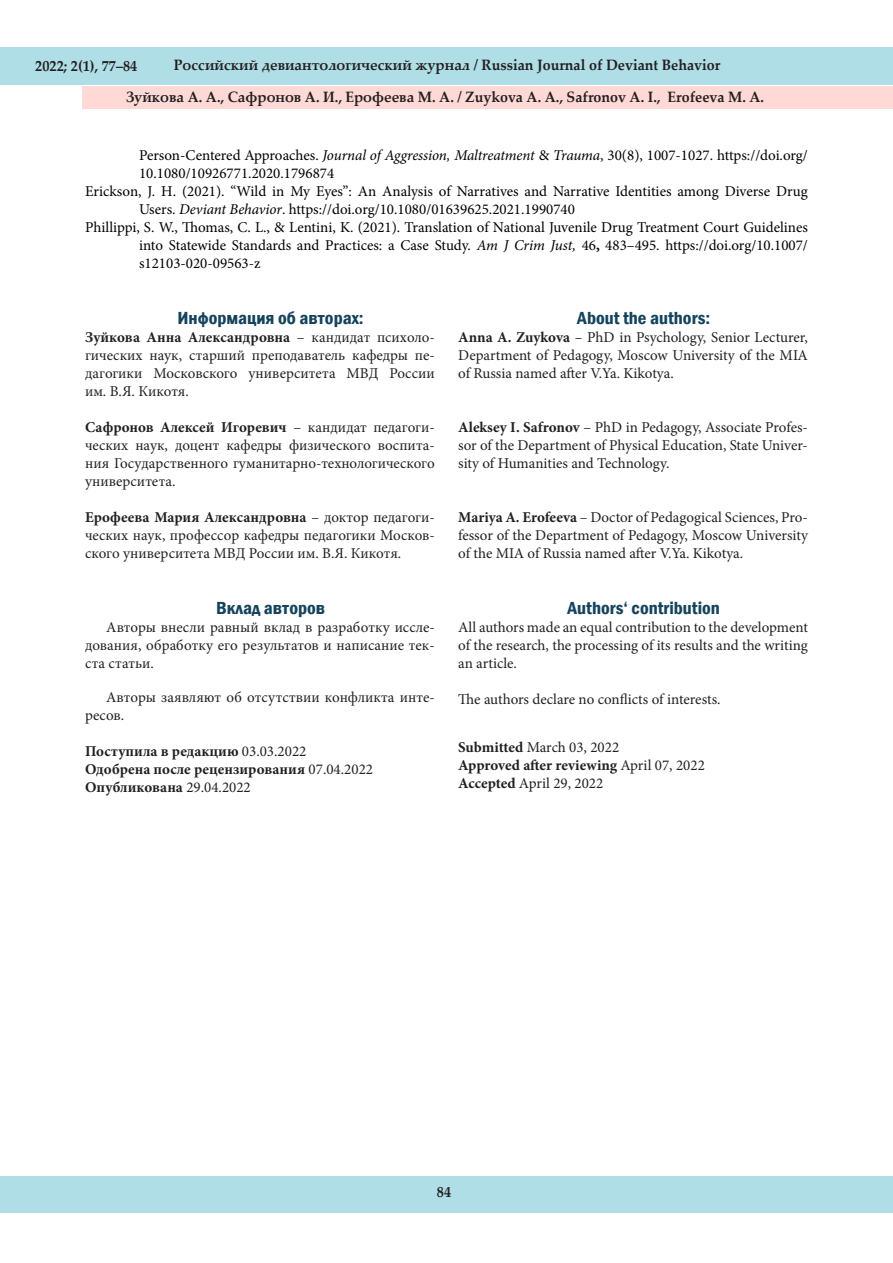
<style>
.page{position:relative;width:893px;height:1263px;background:#fff}
.page>*{position:absolute;margin:0;border:0;box-sizing:border-box;transform-origin:0 0}
.t1{font:600 condensed 18px "Franklin Gothic";color:#14435d;scale:1.05 1}
.îñíîâíîé_àáçàö{font:15px/18px "Minion Pro";color:#231f20;text-align:justify}
.список_литературы{font:15px/18px "Minion Pro";color:#000}
.t2{font:700 15px "Palatino Linotype";color:#231f20;scale:.95 1}
.t3{font:700 15px "Minion Pro";color:#231f20}
.s1{font-style:italic}
.s2{font-weight:700}
.s3{font-weight:400}
</style>
<div class="page">
<div style="left:0;top:48px;width:893px;height:37px;background:#afdee6"></div>
<div style="left:0;top:1176px;width:892px;height:37px;background:#afdee6"></div>
<div style="left:82px;top:87px;width:811px;height:22px;background:#ffd9d5"></div>
<p class="t2" style="left:35px;top:55px;width:109px">2022; 2(1), 77–84</p>
<p class="t2" style="left:174px;top:54px;width:577px">Российский девиантологический журнал / Russian Journal of Deviant Behavior</p>
<p class="t2" style="left:126px;top:86px;width:673px">Зуйкова А. А., Сафронов А. И., Ерофеева М. А. / Zuykova A. A., Safronov A. I., Erofeeva M. A.</p>
<p class="список_литературы" style="left:139px;top:146px;width:670px">Person-Centered Approaches. <span class="s1">Journal of Aggression, Maltreatment</span> &amp; <span class="s1">Trauma</span>, 30(8), 1007-1027. https://doi.org/<br>10.1080/10926771.2020.1796874</p>
<p class="список_литературы" style="left:139px;top:182px;width:670px;text-indent:-54px">Erickson, J. H. (2021). “Wild in My Eyes”: An Analysis of Narratives and Narrative Identities among Diverse Drug<br>Users. <span class="s1">Deviant Behavior</span>. https://doi.org/10.1080/01639625.2021.1990740</p>
<p class="список_литературы" style="left:139px;top:218px;width:670px;text-align:justify;text-indent:-54px">Phillippi, S. W., Thomas, C. L., &amp; Lentini, K. (2021). Translation of National Juvenile Drug Treatment Court Guidelines into Statewide Standards and Practices: a Case Study. <span class="s1">Am J Crim Just,</span> 46<span class="s2">,</span> 483–495. https://doi.org/10.1007/ s12103-020-09563-z</p>
<p class="t1" style="left:177px;top:306px;width:179px">Информация об авторах:</p>
<p class="îñíîâíîé_àáçàö" style="left:85px;top:328px;width:351px"><span class="s2">Зуйкова Анна Александровна</span> – кандидат психоло&shy;гических наук, старший преподаватель кафедры пе&shy;дагогики Московского университета МВД России им. В.Я. Кикотя.</p>
<p class="îñíîâíîé_àáçàö" style="left:85px;top:418px;width:351px"><span class="s2">Сафронов Алексей Игоревич</span> – кандидат педагоги&shy;ческих наук, доцент кафедры физического воспита&shy;ния Государственного гуманитарно-технологического университета.</p>
<p class="îñíîâíîé_àáçàö" style="left:85px;top:508px;width:351px"><span class="s2">Ерофеева Мария Александровна</span> – доктор педагоги&shy;ческих наук, профессор кафедры педагогики Москов&shy;ского университета МВД России им. В.Я. Кикотя.</p>
<p class="t1" style="left:216px;top:596px;width:105px">Вклад авторов</p>
<p class="îñíîâíîé_àáçàö" style="left:85px;top:618px;width:351px;text-indent:21px">Авторы внесли равный вклад в разработку иссле&shy;дования, обработку его результатов и написание тек&shy;ста статьи.</p>
<p class="îñíîâíîé_àáçàö" style="left:85px;top:688px;width:351px;text-indent:21px">Авторы заявляют об отсутствии конфликта инте&shy;ресов.</p>
<p class="t3" style="left:85px;top:740px;width:223px">Поступила в редакцию <span class="s3">03.03.2022</span></p>
<p class="t3" style="left:85px;top:758px;width:290px">Одобрена после рецензирования <span class="s3">07.04.2022</span></p>
<p class="t3" style="left:85px;top:776px;width:167px">Опубликована <span class="s3">29.04.2022</span></p>
<p class="t1" style="left:577px;top:306px;width:128px">About the authors:</p>
<p class="îñíîâíîé_àáçàö" style="left:458px;top:328px;width:351px"><span class="s2">Anna A. Zuykova</span> – PhD in Psychology, Senior Lecturer, Department of Pedagogy, Moscow University of the MIA of Russia named after V.Ya. Kikotya.</p>
<p class="îñíîâíîé_àáçàö" style="left:458px;top:418px;width:351px"><span class="s2">Aleksey I. Safronov</span> – PhD in Pedagogy, Associate Profes&shy;sor of the Department of Physical Education, State Univer&shy;sity of Humanities and Technology.</p>
<p class="îñíîâíîé_àáçàö" style="left:458px;top:508px;width:351px"><span class="s2">Mariya A. Erofeeva</span> – Doctor of Pedagogical Sciences, Pro&shy;fessor of the Department of Pedagogy, Moscow University of the MIA of Russia named after V.Ya. Kikotya.</p>
<p class="t1" style="left:568px;top:596px;width:147px">Authors‘ contribution</p>
<p class="îñíîâíîé_àáçàö" style="left:458px;top:618px;width:351px">All authors made an equal contribution to the development of the research, the processing of its results and the writing an article.</p>
<p class="îñíîâíîé_àáçàö" style="left:458px;top:690px;width:264px">The authors declare no conflicts of interests.</p>
<p class="îñíîâíîé_àáçàö" style="left:458px;top:738px;width:162px"><span class="s2">Submitted</span> March 03, 2022</p>
<p class="t3" style="left:458px;top:754px;width:248px">Approved after reviewing <span class="s3">April 07, 2022</span></p>
<p class="îñíîâíîé_àáçàö" style="left:458px;top:774px;width:147px"><span class="s2">Accepted</span> April 29, 2022</p>
<p class="t2" style="left:437px;top:1181px;width:16px">84</p>
</div>
